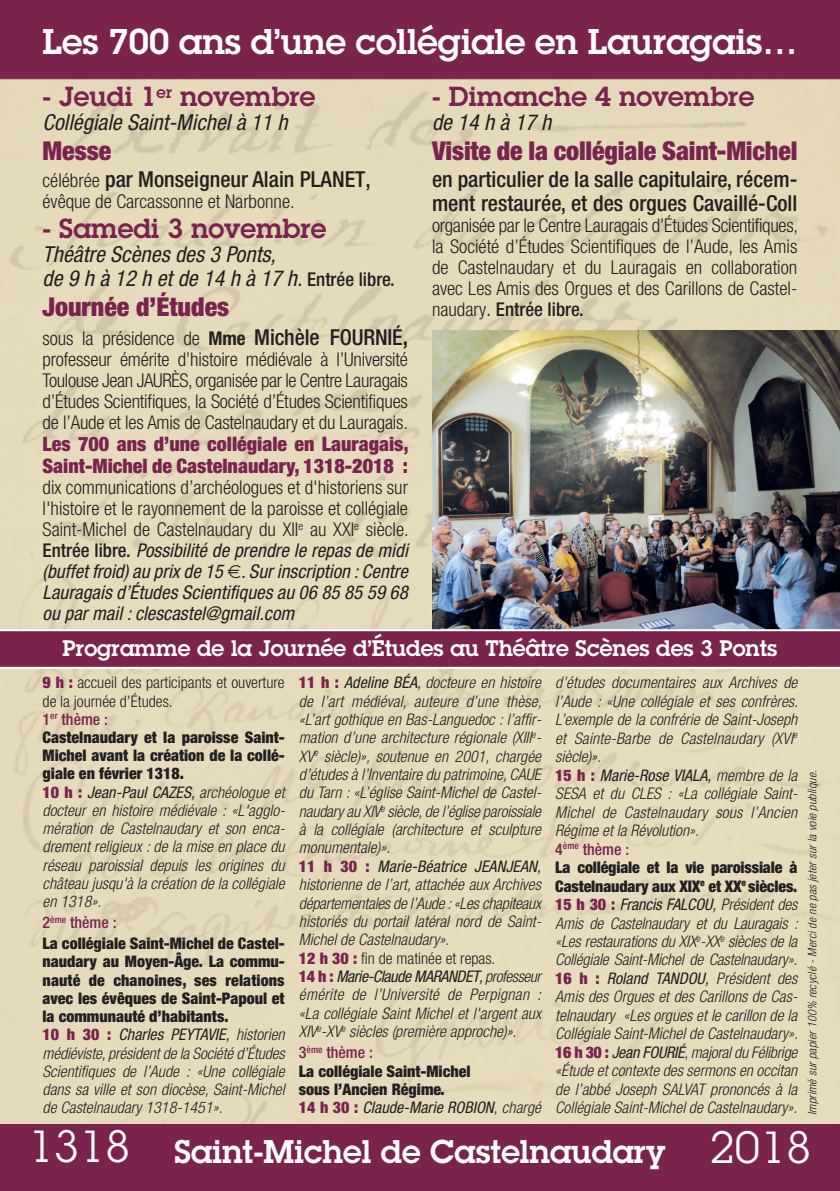
<style>
.page{position:relative;width:840px;height:1191px;background:#fff}
.page>*{position:absolute;margin:0;border:0;box-sizing:border-box;transform-origin:0 0}
.t1{font:600 35px "Lubalin Graph Std";color:#fff}
.t2{font:600 32px "Lubalin Graph Std";color:#fff}
.t3{font:600 27px "Lubalin Graph Std";color:#79234d}
.t4{font:900 condensed 26px "Helvetica Neue";letter-spacing:-.005em;color:#79234d}
.t5{font:500 condensed 22px/24px "Helvetica Neue";color:#231f20}
.t6{font:italic condensed 22px/24px "Helvetica Neue";letter-spacing:.005em;color:#231f20}
.t7{font:600 22px "Lubalin Graph Std";color:#fff}
.t8{font:italic condensed 22px "Helvetica Neue";letter-spacing:.245em;color:#231f20}
.t9{font:900 condensed 20px/22px "Helvetica Neue";color:#79234d}
.t10{font:300 condensed 19px/21px "Helvetica Neue";color:#231f20;text-align:justify}
.t11{font:italic condensed 19px/21px "Helvetica Neue";letter-spacing:.005em;color:#231f20;text-align:justify}
.t12{font:italic 300 condensed 16px/18.4px "Helvetica Neue";letter-spacing:.005em;color:#231f20}
.t13{font:900 condensed 16px/18.4px "Helvetica Neue";color:#231f20}
.t14{font:italic 300 condensed 12px "Helvetica Neue";letter-spacing:.02em;color:#231f20}
.s1{font-weight:300;font-size:19px}
.s2{font-weight:500;font-style:normal;font-size:19px}
.s3{font-weight:700}
.s4{font-weight:500;font-size:22px}
.s5{font-weight:700;font-size:22px}
.s6{font-weight:300;font-style:normal}
.s7{font-weight:500;font-style:normal}
.s8{font-size:22px}
.s9{font-weight:500}
.s10{font-weight:900;font-style:normal;color:#79234d}
.s11{font-style:normal}
.s12{font-weight:500;font-style:normal;color:#79234d}
.s13{font-weight:900;font-style:normal}
.s14{font-weight:400}
.s15{font-weight:500;color:#79234d}
.s16{color:#79234d}
.s17{font-weight:400;font-style:italic}
.s18{font-weight:300}
.s19{font-weight:300;font-style:italic}
.s20{font-weight:400;font-size:44px}
</style>
<div class="page">
<img style="left:0;top:0;width:839px;height:1124px">
<img style="left:432px;top:330px;width:407px;height:299px">
<svg style="left:0;top:629px;width:839px;height:40px;background:#873a5f"></svg>
<div style="left:0;top:1124px;width:839px;height:67px;background:#79234d"></div>
<svg style="left:227px;top:565px;width:13px;height:13px"></svg>
<h1 class="t1" style="left:43px;top:29px;width:756px">Les 700 ans d’une collégiale en Lauragais…</h1>
<h3 class="t3" style="left:43px;top:87px;width:274px">- Jeudi 1<sup>er</sup> novembre</h3>
<h3 class="t6" style="left:43px;top:113px;width:246px">Collégiale Saint-Michel à 11 h</h3>
<h3 class="t4" style="left:43px;top:142px;width:70px">Messe</h3>
<h3 class="t5" style="left:43px;top:169px;width:329px"><span class="s1">célébrée</span> par Monseigneur Alain PLANET,</h3>
<p class="t10" style="left:43px;top:192px;width:253px">évêque de Carcassonne et Narbonne.</p>
<h3 class="t3" style="left:43px;top:219px;width:285px">- Samedi 3 novembre</h3>
<h3 class="t6" style="left:43px;top:244px;width:353px">Théâtre Scènes des 3 Ponts,<br>de 9 h à 12 h et de 14 h à 17 h. <span class="s2">Entrée libre.</span></h3>
<h3 class="t4" style="left:43px;top:297px;width:188px">Journée d’Études</h3>
<p class="t10" style="left:43px;top:330px;width:367px">sous la présidence de <span class="s3">Mme</span> <span class="s4">Michèle FOURNIÉ</span><span class="s5">, </span>professeur émérite d’histoire médiévale à l’Université Toulouse Jean JAURÈS, organisée par le Centre Lauragais d’Études Scientifiques, la Société d’Études Scientifiques de l’Aude et les Amis de Castelnaudary et du Lauragais.</p>
<p class="t9" style="left:43px;top:435px;width:367px">Les 700 ans d’une collégiale en Lauragais,<br>Saint-Michel de Castelnaudary, 1318-2018 :</p>
<p class="t11" style="left:43px;top:479px;width:367px"><span class="s6">dix communications d’archéologues et d'historiens sur l'histoire et le rayonnement de la paroisse et collégiale Saint-Michel de Castelnaudary du XII</span><sup>e</sup> <span class="s6">au XXI</span><sup>e</sup> <span class="s6">siècle.<br></span><span class="s7">Entrée libre.</span> Possibilité de prendre le repas de midi (buffet froid) au prix de 15 . Sur inscription : Centre Lauragais d’Études Scientifiques au 06 85 85 59 68 ou par mail : clescastel@gmail.com</p>
<h3 class="t3" style="left:432px;top:87px;width:324px">- Dimanche 4 novembre</h3>
<h3 class="t8" style="left:432px;top:115px;width:121px">de14hà17h</h3>
<h3 class="t4" style="left:432px;top:142px;width:367px">Visite de la collégiale Saint-Michel</h3>
<h3 class="t5" style="left:432px;top:169px;width:367px">en particulier de la salle capitulaire, récem&shy;ment restaurée, et des orgues Cavaillé-Coll</h3>
<p class="t10" style="left:432px;top:216px;width:367px">organisée par le Centre Lauragais d’Études Scientifiques, la Société d’Études Scientifiques de l’Aude, les Amis de Castelnaudary et du Lauragais en collaboration avec Les Amis des Orgues et des Carillons de Castel&shy;naudary<span class="s8">.</span> <span class="s9">Entrée libre.</span></p>
<h3 class="t7" style="left:63px;top:640px;width:715px">Programme de la Journée d’Études au Théâtre Scènes des 3 Ponts</h3>
<p class="t12" style="left:43px;top:675px;width:243px"><span class="s10">9 h :</span> <span class="s11">accueil des participants et ouverture de la journée d’Études.<br></span><span class="s12">1</span><sup>er</sup> <span class="s12">thème :<br></span><span class="s13">Castelnaudary et la paroisse Saint-<br>Michel avant la création de la collé&shy;giale en février 1318.<br></span><span class="s10">10 h :</span> <span class="s14">Jean-Paul CAZES,</span> archéologue et docteur en histoire médiévale : «L'agglo&shy;mération de Castelnaudary et son enca&shy;drement religieux : de la mise en place du réseau paroissial depuis les origines du château jusqu'à la création de la collégiale en 1318».</p>
<p class="t13" style="left:43px;top:913px;width:243px;line-height:21px"><span class="s15">2</span><sup>ème</sup> <span class="s15">thème :<br></span>La collégiale Saint-Michel de Castel-</p>
<p class="t12" style="left:43px;top:954px;width:243px"><span class="s13">naudary au Moyen-Âge. La commu&shy;nauté de chanoines, ses relations avec les évêques de Saint-Papoul et la communauté d’habitants.<br></span><span class="s10">10 h 30 :</span> <span class="s14">Charles PEYTAVIE,</span> historien médiéviste, président de la Société d’Études Scientifiques de l’Aude : «Une collégiale dans sa ville et son diocèse, Saint-Michel de Castelnaudary 1318-1451».</p>
<p class="t12" style="left:299px;top:675px;width:244px"><span class="s10">11 h :</span> <span class="s14">Adeline BÉA,</span> docteure en histoire de l’art médiéval, auteure d’une thèse, «L’art gothique en Bas-Languedoc : l’affir&shy;mation d’une architecture régionale (XIII<sup>e</sup>-XV<sup>e</sup> siècle)», soutenue en 2001, chargée d’études à l’Inventaire du patrimoine, CAUE du Tarn : «L’église Saint-Michel de Castel&shy;naudary au XIV<sup>e</sup> siècle, de l’église paroissiale à la collégiale (architecture et sculpture monumentale)».<br><span class="s10">11 h 30 :</span> <span class="s14">Marie-Béatrice JEANJEAN, </span>historienne de l’art, attachée aux Archives départementales de l’Aude : «Les chapiteaux historiés du portail latéral nord de Saint-Michel de Castelnaudary».<br><span class="s10">12 h 30 :</span> <span class="s11">fin de matinée et repas.<br></span><span class="s10">14 h :</span> <span class="s14">Marie-Claude MARANDET,</span> professeur émérite de l’Université de Perpignan : «La collégiale Saint Michel et l'argent aux XIV<sup>e</sup>-XV<sup>e</sup> siècles (première approche)».</p>
<p class="t13" style="left:299px;top:1044px;width:243px"><span class="s15">3</span><sup>ème</sup> <span class="s15">thème :<br></span>La collégiale Saint-Michel<br>sous l’Ancien Régime.<br><span class="s16">14 h 30 :</span> <span class="s17">Claude-Marie ROBION</span><span class="s18">,</span> <span class="s19">chargé</span></p>
<p class="t12" style="left:555px;top:675px;width:244px">d’études documentaires aux Archives de l’Aude : «Une collégiale et ses confrères.<br>L’exemple de la confrérie de Saint-Joseph et Sainte-Barbe de Castelnaudary (XVI<sup>e </sup>siècle)».<br><span class="s10">15 h :</span> <span class="s14">Marie-Rose VIALA,</span> membre de la SESA et du CLES : «La collégiale Saint-Michel de Castelnaudary sous l’Ancien Régime et la Révolution».<br><span class="s12">4</span><sup>ème</sup> <span class="s12">thème :<br></span><span class="s13">La collégiale et la vie paroissiale à Castelnaudary aux XIX</span><sup>e</sup> <span class="s13">et XX</span><sup>e</sup> <span class="s13">siècles.<br></span><span class="s10">15 h 30 :</span> <span class="s14">Francis FALCOU,</span> Président des Amis de Castelnaudary et du Lauragais : «Les restaurations du XIX<sup>e</sup>-XX<sup>e</sup> siècles de la Collégiale Saint-Michel de Castelnaudary».<br><span class="s10">16 h :</span> <span class="s14">Roland TANDOU,</span> Président des Amis des Orgues et des Carillons de Cas&shy;telnaudary «Les orgues et le carillon de la Collégiale Saint-Michel de Castelnaudary».<br><span class="s10">16 h 30 :</span> <span class="s14">Jean FOURIÉ</span><span class="s11">,</span> majoral du Félibrige «Étude et contexte des sermons en occitan de l’abbé Joseph SALVAT prononcés à la Collégiale Saint-Michel de Castelnaudary».</p>
<h2 class="t2" style="left:28px;top:1140px;width:784px"><span class="s20">1318</span> Saint-Michel de Castelnaudary <span class="s20">2018</span></h2>
<p class="t14" style="left:807px;top:1115px;width:347px;rotate:-90deg">Imprimé sur papier 100% recyclé - Merci de ne pas jeter sur la voie publique.</p>
</div>
